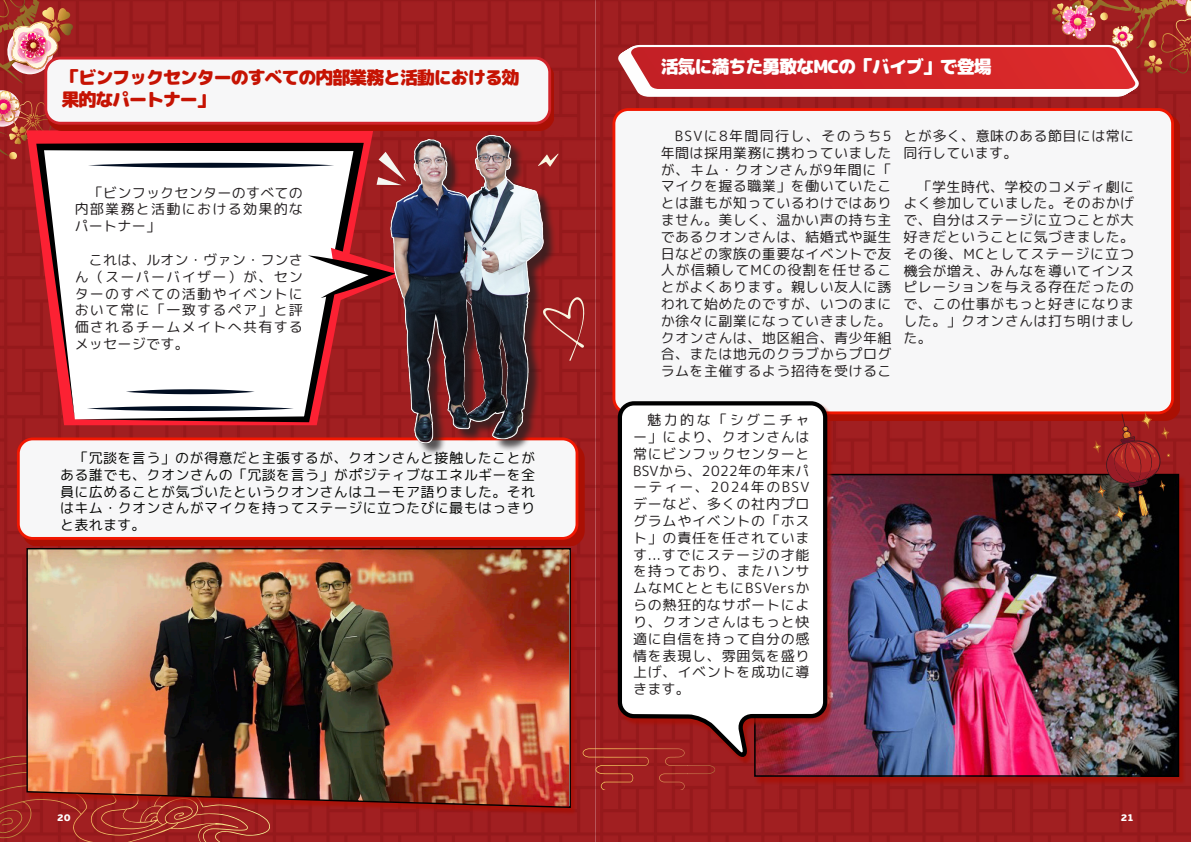
<style>
.page{position:relative;width:1191px;height:842px;background:#fff}
.page>*{position:absolute;margin:0;border:0;box-sizing:border-box;transform-origin:0 0}
.Nd_tin_K{font:900 18px/21.6px "Rounded Mplus 1 c";letter-spacing:-.06em;color:#c61303}
.Nd_tin_K-2{font:900 18px "Rounded Mplus 1 c";letter-spacing:-.06em;color:#fff}
.noi_dung_con_K{font:14px/16.8px "Rounded Mplus 1 c";letter-spacing:.03em;color:#231f20;text-align:justify}
.noi_dung_con_K-2{font:14px/16.8px "Rounded Mplus 1 c";letter-spacing:.03em;color:#040503;text-align:justify}
.t1{font:10px "FS PF Beau Sans Pro Black";color:#fff}
</style>
<div class="page">
<img style="left:0;top:0;width:1191px;height:842px">
<svg style="left:617px;top:0;width:574px;height:97px;background:#bc3b3c"></svg>
<img style="left:0;top:0;width:75px;height:159px">
<svg style="left:582px;top:748px;width:133px;height:42px;background:#a22623"></svg>
<svg style="left:0;top:747px;width:26px;height:40px"></svg>
<div style="left:754px;top:475px;width:432px;height:310px;background:#aa1004;opacity:.75"></div>
<img style="left:753px;top:473px;width:427px;height:304px">
<div style="left:618px;top:114px;width:562px;height:306px;background:#aa1004"></div>
<div style="left:614px;top:110px;width:558px;height:303px;background:#f7f7f8;border-radius:14px"></div>
<div style="left:612px;top:108px;width:562px;height:306px;border:3px solid #f11701;border-radius:14px"></div>
<div style="left:23px;top:443px;width:561px;height:103px;background:#aa1004"></div>
<div style="left:18px;top:439px;width:559px;height:99px;background:#f7f7f8;border-radius:14px"></div>
<div style="left:17px;top:437px;width:561px;height:103px;border:3px solid #f11701;border-radius:14px"></div>
<svg style="left:26px;top:130px;width:287px;height:295px;background:#d81f2b"></svg>
<svg style="left:36px;top:143px;width:277px;height:279px"></svg>
<svg style="left:88px;top:163px;width:225px;height:5px"></svg>
<svg style="left:87px;top:406px;width:207px;height:5px"></svg>
<svg style="left:126px;top:389px;width:129px;height:5px"></svg>
<svg style="left:308px;top:248px;width:5px;height:53px"></svg>
<div style="left:48px;top:63px;width:506px;height:68px;background:#aa1004"></div>
<div style="left:46px;top:58px;width:503px;height:65px;background:#f7f7f8;border-radius:14px"></div>
<div style="left:44px;top:57px;width:507px;height:68px;border:3px solid #d1232a;border-radius:14px"></div>
<div style="left:392px;top:137px;width:165px;height:319px;background:#231f20;opacity:.75"></div>
<img style="left:313px;top:115px;width:271px;height:331px">
<div style="left:27px;top:549px;width:550px;height:267px;background:#aa1004;opacity:.75"></div>
<img style="left:26px;top:547px;width:545px;height:262px">
<div style="left:618px;top:403px;width:215px;height:362px;background:#aa1004;opacity:.75"></div>
<svg style="left:615px;top:399px;width:214px;height:361px"></svg>
<svg style="left:376px;top:152px;width:30px;height:33px"></svg>
<svg style="left:543px;top:297px;width:42px;height:64px;background:#a63232"></svg>
<svg style="left:1093px;top:411px;width:77px;height:112px;background:#772620"></svg>
<p class="Nd_tin_K" style="left:61px;top:67px;width:459px">「ビンフックセンターのすべての内部業務と活動における効果的なパートナー」</p>
<p class="noi_dung_con_K" style="left:75px;top:184px;width:230px;text-indent:14px">「ビンフックセンターのすべての内部業務と活動における効果的なパートナー」</p>
<p class="noi_dung_con_K" style="left:75px;top:251px;width:230px;text-indent:14px">これは、ルオン・ヴァン・フンさん（スーパーバイザー）が、センターのすべての活動やイベントにおいて常に「一致するペア」と評価されるチームメイトへ共有するメッセージです。</p>
<p class="noi_dung_con_K-2" style="left:60px;top:449px;width:476px;text-indent:14px">「冗談を言う」のが得意だと主張するが、クオンさんと接触したことがある誰でも、クオンさんの「冗談を言う」がポジティブなエネルギーを全員に広めることが気づいたというクオンさんはユーモア語りました。それはキム・クオンさんがマイクを持ってステージに立つたびに最もはっきりと表れます。</p>
<p class="Nd_tin_K-2" style="left:660px;top:54px;width:332px">活気に満ちた勇敢なMCの「バイブ」で登場</p>
<p class="noi_dung_con_K" style="left:660px;top:127px;width:232px;text-indent:14px">BSVに8年間同行し、そのうち5年間は採用業務に携わっていましたが、キム・クオンさんが9年間に「マイクを握る職業」を働いていたことは誰もが知っているわけではありません。美しく、温かい声の持ち主であるクオンさんは、結婚式や誕生日などの家族の重要なイベントで友人が信頼してMCの役割を任せることがよくあります。親しい友人に誘われて始めたのですが、いつのまにか徐々に副業になっていきました。クオンさんは、地区組合、青少年組合、または地元のクラブからプログラムを主催するよう招待を受けるこ</p>
<p class="noi_dung_con_K" style="left:903px;top:127px;width:232px">とが多く、意味のある節目には常に同行しています。</p>
<p class="noi_dung_con_K" style="left:903px;top:178px;width:232px;text-indent:14px">「学生時代、学校のコメディ劇によく参加していました。そのおかげで、自分はステージに立つことが大好きだということに気づきました。その後、MCとしてステージに立つ機会が増え、みんなを導いてインスピレーションを与える存在だったので、この仕事がもっと好きになりました。」クオンさんは打ち明けました。</p>
<p class="noi_dung_con_K" style="left:633px;top:412px;width:178px;text-indent:14px">魅力的な「シグニチャー」により、クオンさんは常にビンフックセンターとBSVから、2022年の年末パーティー、2024年のBSVデーなど、多くの社内プログラムやイベントの「ホスト」の責任を任されています...すでにステージの才能を持っており、またハンサムなMCとともにBSVersからの熱狂的なサポートにより、クオンさんはもっと快適に自信を持って自分の感情を表現し、雰囲気を盛り上げ、イベントを成功に導きます。</p>
<p class="t1" style="left:57px;top:809px;width:15px">20</p>
<p class="t1" style="left:1120px;top:809px;width:15px">21</p>
</div>
